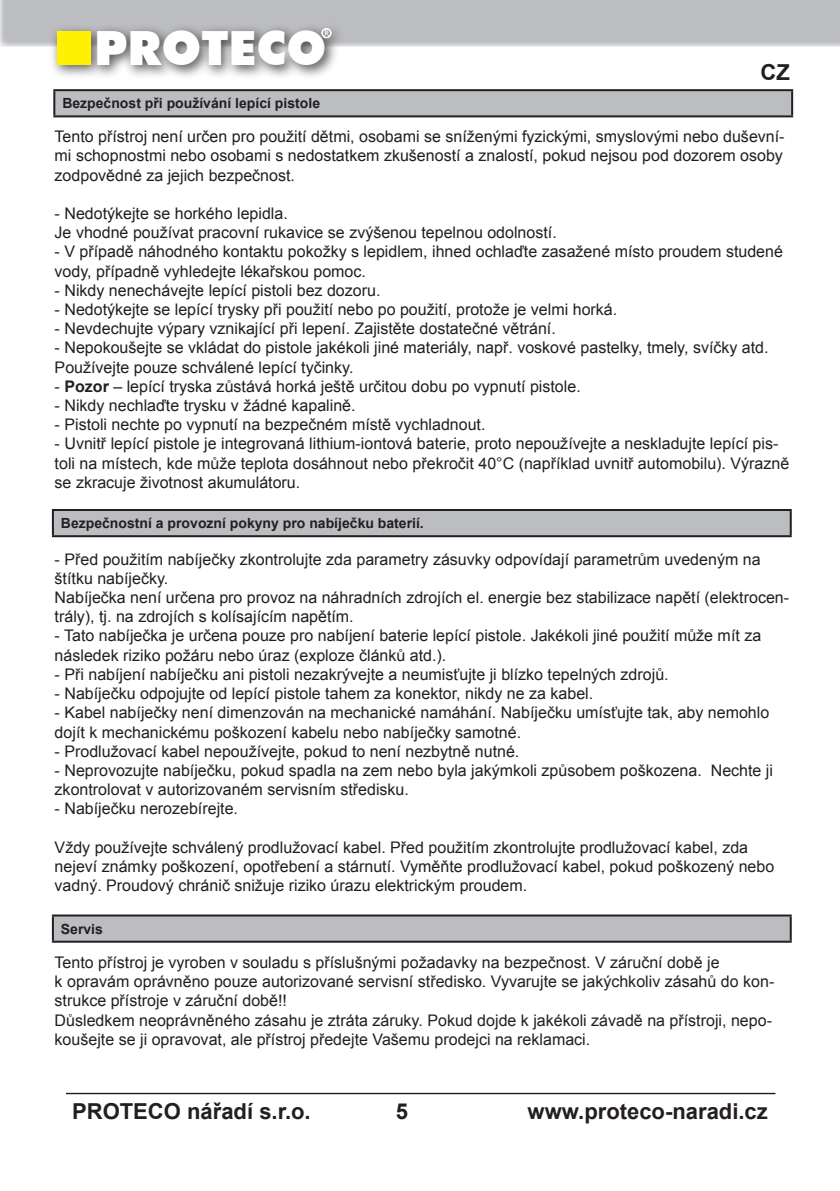
<style>
.page{position:relative;width:840px;height:1191px;background:#fff}
.page>*{position:absolute;margin:0;border:0;box-sizing:border-box;transform-origin:0 0}
.t1{font:900 47.2px "Futura BT";color:#fff}
.t2{font:700 22px "Arial";color:#231f20}
.t3{font:16px/19.2px "Arial";color:#231f20}
.t4{font:700 14px "Arial";color:#231f20}
.t5{font:7.8px "Humanist 521 BT";color:#fff}
.s1{font-weight:700}
</style>
<div class="page">
<div style="left:0;top:0;width:839px;height:46px;background:#bcbdc0"></div>
<hr style="left:66px;top:1092px;width:709px;height:2px;background:#231f20">
<div style="left:49px;top:22px;width:295px;height:58px;background:#231f20;opacity:.75"></div>
<div style="left:57px;top:32px;width:34px;height:33px;background:#fff101"></div>
<svg style="left:321px;top:28px;width:10px;height:10px"></svg>
<div style="left:54px;top:90px;width:737px;height:26px;background:#bcbdc0"></div>
<hr style="left:53px;top:89px;width:739px;height:2px;background:#231f20">
<hr style="left:53px;top:91px;width:2px;height:24px;background:#231f20">
<hr style="left:790px;top:91px;width:2px;height:24px;background:#231f20">
<hr style="left:53px;top:115px;width:739px;height:2px;background:#231f20">
<div style="left:53px;top:510px;width:737px;height:26px;background:#bcbdc0"></div>
<hr style="left:52px;top:509px;width:739px;height:2px;background:#231f20">
<hr style="left:52px;top:511px;width:2px;height:24px;background:#231f20">
<hr style="left:789px;top:511px;width:2px;height:24px;background:#231f20">
<hr style="left:52px;top:535px;width:739px;height:2px;background:#231f20">
<div style="left:53px;top:915px;width:737px;height:26px;background:#bcbdc0"></div>
<hr style="left:52px;top:914px;width:739px;height:2px;background:#231f20">
<hr style="left:52px;top:916px;width:2px;height:24px;background:#231f20">
<hr style="left:789px;top:916px;width:2px;height:24px;background:#231f20">
<hr style="left:52px;top:940px;width:739px;height:2px;background:#231f20">
<p class="t5" style="left:324px;top:28px;width:6px">R</p>
<h1 class="t1" style="left:94px;top:20px;width:234px">PROTECO</h1>
<p class="t4" style="left:62px;top:94px;width:259px">Bezpečnost při používání lepící pistole</p>
<h2 class="t2" style="left:760px;top:57px;width:31px">CZ</h2>
<p class="t3" style="left:55px;top:127px;width:731px;text-align:justify">Tento přístroj není určen pro použití dětmi, osobami se sníženými fyzickými, smyslovými nebo duševní&shy;mi schopnostmi nebo osobami s nedostatkem zkušeností a znalostí, pokud nejsou pod dozorem osoby zodpovědné za jejich bezpečnost.</p>
<p class="t3" style="left:55px;top:204px;width:503px">- Nedotýkejte se horkého lepidla.<br>Je vhodné používat pracovní rukavice se zvýšenou tepelnou odolností.</p>
<p class="t3" style="left:55px;top:242px;width:729px">- V případě náhodného kontaktu pokožky s lepidlem, ihned ochlaďte zasažené místo proudem studené vody, případně vyhledejte lékařskou pomoc.</p>
<p class="t3" style="left:55px;top:281px;width:327px">- Nikdy nenechávejte lepící pistoli bez dozoru.</p>
<p class="t3" style="left:55px;top:300px;width:564px">- Nedotýkejte se lepící trysky při použití nebo po použití, protože je velmi horká.</p>
<p class="t3" style="left:55px;top:319px;width:502px">- Nevdechujte výpary vznikající při lepení. Zajistěte dostatečné větrání.</p>
<p class="t3" style="left:55px;top:338px;width:715px">- Nepokoušejte se vkládat do pistole jakékoli jiné materiály, např. voskové pastelky, tmely, svíčky atd.<br>Používejte pouze schválené lepící tyčinky.</p>
<p class="t3" style="left:55px;top:377px;width:527px">- <span class="s1">Pozor</span> – lepící tryska zůstává horká ještě určitou dobu po vypnutí pistole.</p>
<p class="t3" style="left:55px;top:396px;width:302px">- Nikdy nechlaďte trysku v žádné kapalině.</p>
<p class="t3" style="left:55px;top:415px;width:432px">- Pistoli nechte po vypnutí na bezpečném místě vychladnout.</p>
<p class="t3" style="left:55px;top:434px;width:735px">- Uvnitř lepící pistole je integrovaná lithium-iontová baterie, proto nepoužívejte a neskladujte lepící pis&shy;toli na místech, kde může teplota dosáhnout nebo překročit 40°C (například uvnitř automobilu). Výrazně se zkracuje životnost akumulátoru.</p>
<p class="t4" style="left:61px;top:514px;width:364px">Bezpečnostní a provozní pokyny pro nabíječku baterií.</p>
<p class="t3" style="left:55px;top:549px;width:735px">- Před použitím nabíječky zkontrolujte zda parametry zásuvky odpovídají parametrům uvedeným na štítku nabíječky.<br>Nabíječka není určena pro provoz na náhradních zdrojích el. energie bez stabilizace napětí (elektrocen&shy;trály), tj. na zdrojích s kolísajícím napětím.</p>
<p class="t3" style="left:55px;top:626px;width:707px">- Tato nabíječka je určena pouze pro nabíjení baterie lepící pistole. Jakékoli jiné použití může mít za následek riziko požáru nebo úraz (exploze článků atd.).</p>
<p class="t3" style="left:55px;top:665px;width:615px">- Při nabíjení nabíječku ani pistoli nezakrývejte a neumisťujte ji blízko tepelných zdrojů.</p>
<p class="t3" style="left:55px;top:684px;width:540px">- Nabíječku odpojujte od lepící pistole tahem za konektor, nikdy ne za kabel.</p>
<p class="t3" style="left:55px;top:703px;width:715px">- Kabel nabíječky není dimenzován na mechanické namáhání. Nabíječku umísťujte tak, aby nemohlo dojít k mechanickému poškození kabelu nebo nabíječky samotné.</p>
<p class="t3" style="left:55px;top:741px;width:466px">- Prodlužovací kabel nepoužívejte, pokud to není nezbytně nutné.</p>
<p class="t3" style="left:55px;top:761px;width:719px">- Neprovozujte nabíječku, pokud spadla na zem nebo byla jakýmkoli způsobem poškozena. Nechte ji zkontrolovat v autorizovaném servisním středisku.</p>
<p class="t3" style="left:55px;top:799px;width:185px">- Nabíječku nerozebírejte.</p>
<p class="t3" style="left:55px;top:837px;width:720px">Vždy používejte schválený prodlužovací kabel. Před použitím zkontrolujte prodlužovací kabel, zda nejeví známky poškození, opotřebení a stárnutí. Vyměňte prodlužovací kabel, pokud poškozený nebo vadný. Proudový chránič snižuje riziko úrazu elektrickým proudem.</p>
<p class="t4" style="left:61px;top:919px;width:44px">Servis</p>
<p class="t3" style="left:55px;top:953px;width:720px">Tento přístroj je vyroben v souladu s příslušnými požadavky na bezpečnost. V záruční době je<br>k opravám oprávněno pouze autorizované servisní středisko. Vyvarujte se jakýchkoliv zásahů do kon&shy;strukce přístroje v záruční době!!<br>Důsledkem neoprávněného zásahu je ztráta záruky. Pokud dojde k jakékoli závadě na přístroji, nepo&shy;koušejte se ji opravovat, ale přístroj předejte Vašemu prodejci na reklamaci.</p>
<h2 class="t2" style="left:72px;top:1096px;width:240px">PROTECO nářadí s.r.o.</h2>
<h2 class="t2" style="left:395px;top:1096px;width:14px">5</h2>
<h2 class="t2" style="left:527px;top:1096px;width:241px">www.proteco-naradi.cz</h2>
</div>
